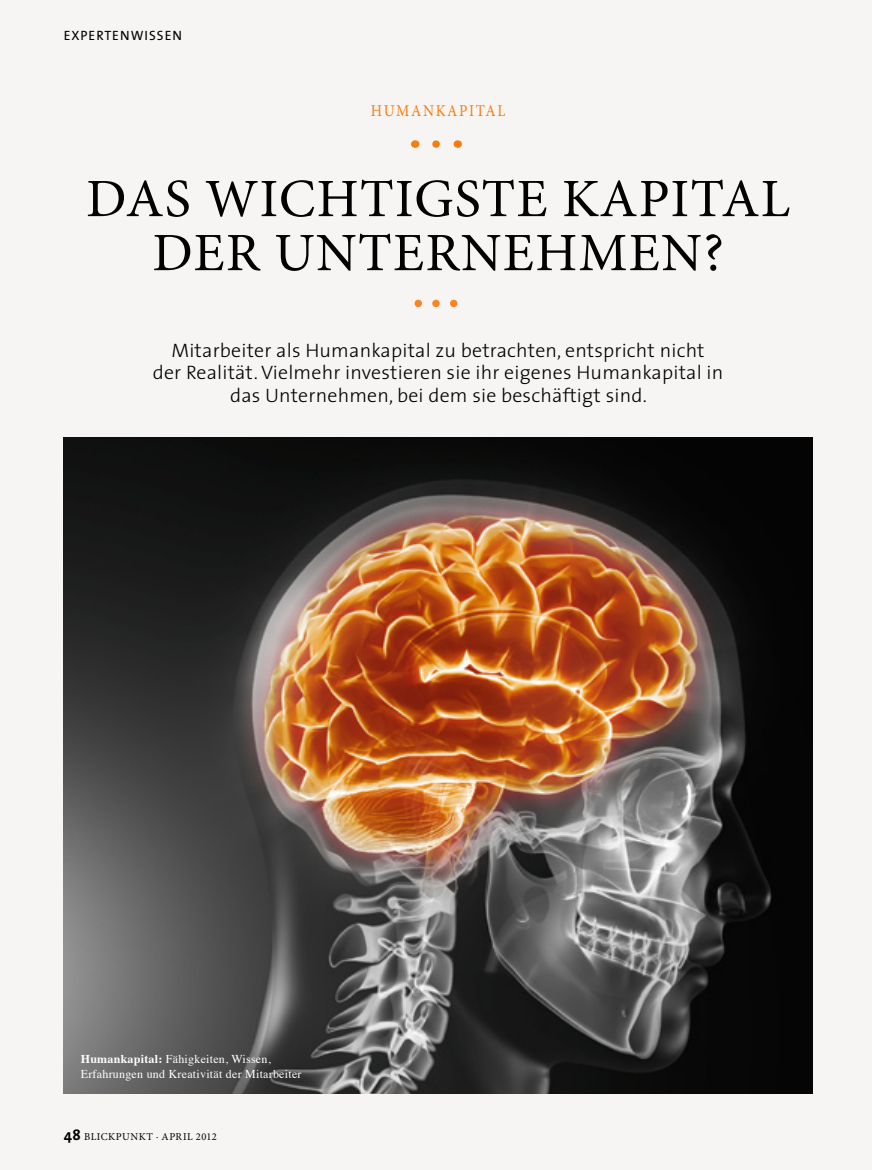
<style>
.page{position:relative;width:872px;height:1170px;background:#fff}
.page>*{position:absolute;margin:0;border:0;box-sizing:border-box;transform-origin:0 0}
.t1{font:54px/54px "Minion Pro";letter-spacing:.02em;color:#000;text-align:center}
.t2{font:300 19.5px/22.5px "The Sans";letter-spacing:.01em;color:#000;text-align:center}
.t3{font:16.5px "Minion Pro";letter-spacing:.11em;color:#f97c0d;scale:.9 1}
.t4{font:13.5px "The Sans";letter-spacing:.075em;color:#000}
.t5{font:12px/15px "Times";letter-spacing:.02em;color:#fff}
.t6{font:10.5px "Minion Pro";letter-spacing:.05em;color:#000}
.s1{font-weight:700}
.s2{font-family:"The Sans";font-weight:700;font-size:15px}
</style>
<div class="page">
<div style="left:0;top:0;width:872px;height:1169px;background:#f7f5f3"></div>
<img style="left:64px;top:438px;width:748px;height:655px">
<svg style="left:414px;top:299px;width:43px;height:8px"></svg>
<svg style="left:436px;top:140px;width:10px;height:8px"></svg>
<p class="t4" style="left:64px;top:24px;width:120px">EXPERTENWISSEN</p>
<p class="t3" style="left:371px;top:101px;width:151px">HUMANKAPITAL</p>
<h1 class="t1" style="left:86px;top:174px;width:705px">DAS WICHTIGSTE KAPITAL<br>DER UNTERNEHMEN?</h1>
<p class="t2" style="left:153px;top:338px;width:572px">Mitarbeiter als Humankapital zu betrachten, entspricht nicht<br>der Realität. Vielmehr investieren sie ihr eigenes Humankapital in das Unternehmen, bei dem sie beschäftigt sind.</p>
<p class="t5" style="left:81px;top:1050px;width:222px"><span class="s1">Humankapital:</span> Fähigkeiten, Wissen,<br>Erfahrungen und Kreativität der Mitarbeiter</p>
<p class="t6" style="left:64px;top:1130px;width:154px"><span class="s2">48</span> BLICKPUNKT · APRIL 2012</p>
</div>
